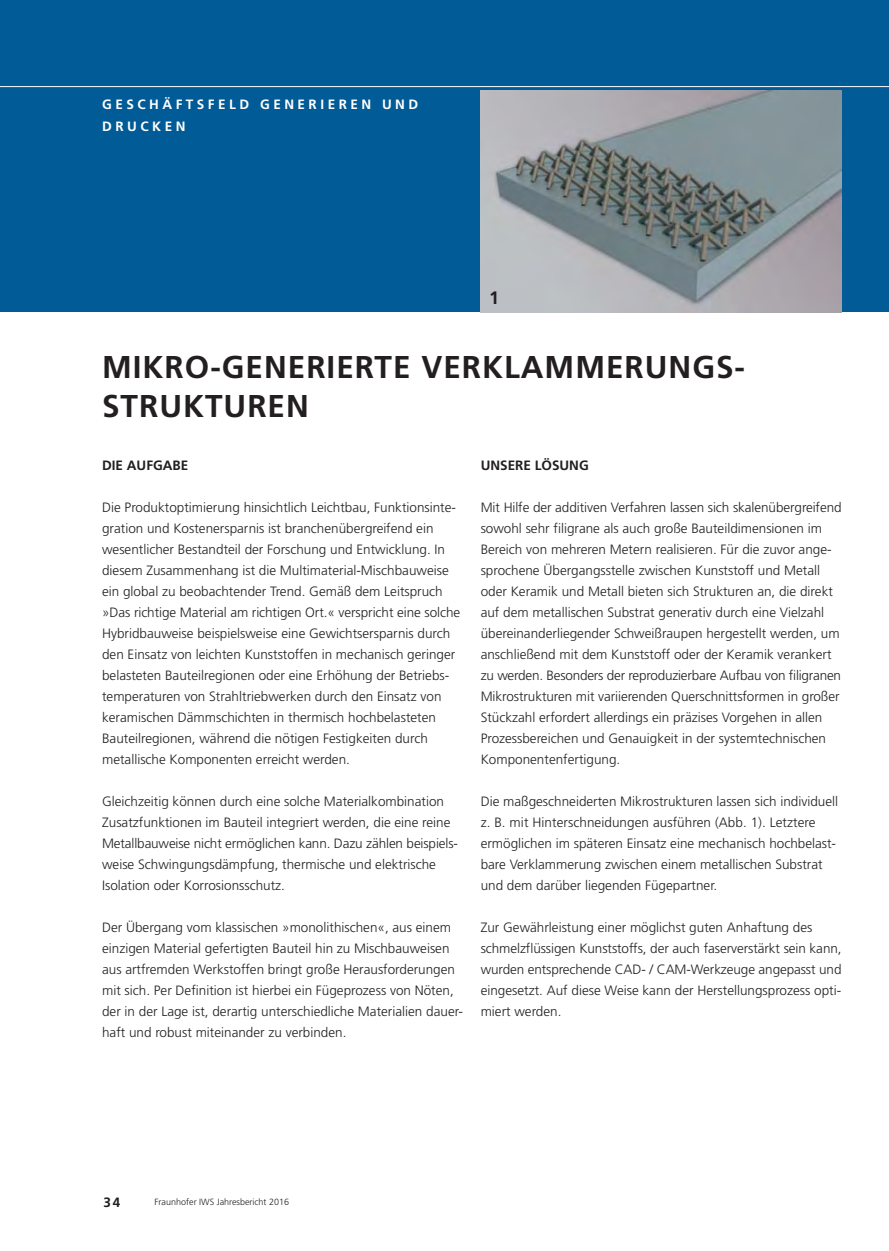
<style>
.page{position:relative;width:889px;height:1251px;background:#fff}
.page>*{position:absolute;margin:0;border:0;box-sizing:border-box;transform-origin:0 0}
.t1{font:700 31.5px/39px "Frutiger LT Com";letter-spacing:.03em;color:#231f20}
.t2{font:700 18px "Frutiger LT Com";color:#231f20}
.t3{font:300 13.5px/21px "Frutiger LT Com";color:#231f20}
.t4{font:700 13.5px/21px "Frutiger LT Com";letter-spacing:.26em;color:#fff}
.t5{font:700 13.5px "Frutiger LT Com";color:#231f20}
.t6{font:300 9px "Frutiger LT Com";color:#231f20}
</style>
<div class="page">
<div style="left:0;top:0;width:889px;height:312px;background:#005b96"></div>
<hr style="left:0;top:86px;width:889px;height:1px;background:#fff">
<img style="left:480px;top:91px;width:361px;height:221px">
<p class="t4" style="left:102px;top:95px;width:318px">GESCHÄFTSFELD GENERIEREN UND<br>DRUCKEN</p>
<h2 class="t2" style="left:489px;top:291px;width:12px">1</h2>
<h1 class="t1" style="left:102px;top:350px;width:644px">MIKRO-GENERIERTE VERKLAMMERUNGS-<br>STRUKTUREN</h1>
<p class="t5" style="left:102px;top:459px;width:88px">DIE AUFGABE</p>
<p class="t3" style="left:102px;top:497px;width:359px">Die Produktoptimierung hinsichtlich Leichtbau, Funktionsinte&shy;gration und Kostenersparnis ist branchenübergreifend ein wesentlicher Bestandteil der Forschung und Entwicklung. In diesem Zusammenhang ist die Multimaterial-Mischbauweise ein global zu beobachtender Trend. Gemäß dem Leitspruch »Das richtige Material am richtigen Ort.« verspricht eine solche Hybridbauweise beispielsweise eine Gewichtsersparnis durch den Einsatz von leichten Kunststoffen in mechanisch geringer belasteten Bauteilregionen oder eine Erhöhung der Betriebs&shy;temperaturen von Strahltriebwerken durch den Einsatz von keramischen Dämmschichten in thermisch hochbelasteten Bauteilregionen, während die nötigen Festigkeiten durch metallische Komponenten erreicht werden.</p>
<p class="t3" style="left:102px;top:792px;width:357px">Gleichzeitig können durch eine solche Materialkombination Zusatzfunktionen im Bauteil integriert werden, die eine reine Metallbauweise nicht ermöglichen kann. Dazu zählen beispiels&shy;weise Schwingungsdämpfung, thermische und elektrische Isolation oder Korrosionsschutz.</p>
<p class="t3" style="left:102px;top:918px;width:362px">Der Übergang vom klassischen »monolithischen«, aus einem einzigen Material gefertigten Bauteil hin zu Mischbauweisen aus artfremden Werkstoffen bringt große Herausforderungen mit sich. Per Definition ist hierbei ein Fügeprozess von Nöten, der in der Lage ist, derartig unterschiedliche Materialien dauer&shy;haft und robust miteinander zu verbinden.</p>
<p class="t5" style="left:480px;top:459px;width:110px">UNSERE LÖSUNG</p>
<p class="t3" style="left:480px;top:497px;width:362px">Mit Hilfe der additiven Verfahren lassen sich skalenübergreifend sowohl sehr filigrane als auch große Bauteildimensionen im Bereich von mehreren Metern realisieren. Für die zuvor ange&shy;sprochene Übergangsstelle zwischen Kunststoff und Metall oder Keramik und Metall bieten sich Strukturen an, die direkt auf dem metallischen Substrat generativ durch eine Vielzahl übereinanderliegender Schweißraupen hergestellt werden, um anschließend mit dem Kunststoff oder der Keramik verankert zu werden. Besonders der reproduzierbare Aufbau von filigranen Mikrostrukturen mit variierenden Querschnittsformen in großer Stückzahl erfordert allerdings ein präzises Vorgehen in allen Prozessbereichen und Genauigkeit in der systemtechnischen Komponentenfertigung.</p>
<p class="t3" style="left:480px;top:792px;width:359px">Die maßgeschneiderten Mikrostrukturen lassen sich individuell z. B. mit Hinterschneidungen ausführen (Abb. 1). Letztere ermöglichen im späteren Einsatz eine mechanisch hochbelast&shy;bare Verklammerung zwischen einem metallischen Substrat und dem darüber liegenden Fügepartner.</p>
<p class="t3" style="left:480px;top:918px;width:362px">Zur Gewährleistung einer möglichst guten Anhaftung des schmelzflüssigen Kunststoffs, der auch faserverstärkt sein kann, wurden entsprechende CAD- / CAM-Werkzeuge angepasst und eingesetzt. Auf diese Weise kann der Herstellungsprozess opti&shy;miert werden.</p>
<p class="t5" style="left:104px;top:1196px;width:18px">34</p>
<p class="t6" style="left:155px;top:1198px;width:136px">Fraunhofer IWS Jahresbericht 2016</p>
</div>
